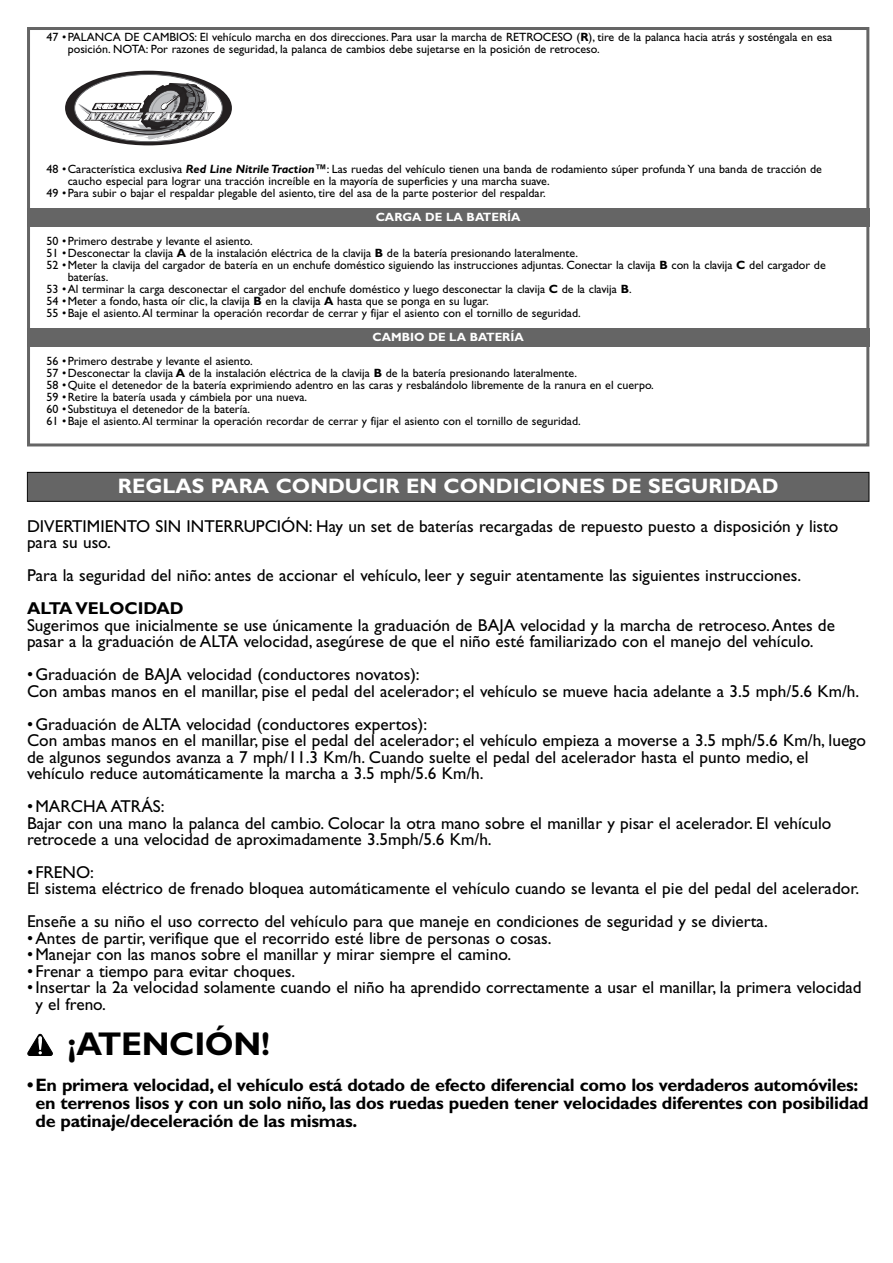
<style>
.page{position:relative;width:893px;height:1263px;background:#fff}
.page>*{position:absolute;margin:0;border:0;box-sizing:border-box;transform-origin:0 0}
.t1{font:700 33px "Gill Sans";letter-spacing:-.01em;color:#000}
.t2{font:700 21px "Gill Sans";color:#fff}
.t3{font:700 18px/18px "Gill Sans";letter-spacing:-.015em;color:#000}
.t4{font:17.25px/16.5px "Gill Sans";color:#000}
.t5{font:700 17.25px "Gill Sans";color:#000}
.t6{font:12px/12px "Gill Sans";color:#000}
.t7{font:700 12px "Gill Sans";color:#fff}
.s1{font-weight:700}
.s2{font-weight:700;font-style:italic}
</style>
<div class="page">
<svg style="left:27px;top:1034px;width:26px;height:22px"></svg>
<div style="left:28px;top:473px;width:840px;height:28px;background:#656565"></div>
<div style="left:27px;top:472px;width:842px;height:30px;border:1px solid #000"></div>
<div style="left:27px;top:328px;width:842px;height:19px;background:#656565"></div>
<div style="left:27px;top:209px;width:842px;height:18px;background:#656565"></div>
<div style="left:27px;top:27px;width:842px;height:419px;border:3px solid #656565"></div>
<div style="left:65px;top:71px;width:167px;height:74px;background:#231f20;border-radius:50%"></div>
<svg style="left:75px;top:74px;width:147px;height:68px"></svg>
<svg style="left:74px;top:82px;width:141px;height:58px"></svg>
<p class="t6" style="left:68px;top:32px;width:766px;text-indent:-21px">47 •PALANCA DE CAMBIOS: El vehículo marcha en dos direcciones. Para usar la marcha de RETROCESO (<span class="s1">R</span>), tire de la palanca hacia atrás y sosténgala en esa posición. NOTA: Por razones de seguridad, la palanca de cambios debe sujetarse en la posición de retroceso.</p>
<p class="t6" style="left:47px;top:164px;width:777px">48 •Característica exclusiva <span class="s2">Red Line Nitrile Traction™</span>: Las ruedas del vehículo tienen una banda de rodamiento súper profunda Y una banda de tracción de</p>
<p class="t6" style="left:68px;top:176px;width:483px">caucho especial para lograr una tracción increíble en la mayoría de superficies y una marcha suave.</p>
<p class="t6" style="left:47px;top:188px;width:501px">49 •Para subir o bajar el respaldar plegable del asiento, tire del asa de la parte posterior del respaldar.</p>
<p class="t7" style="left:376px;top:213px;width:146px">CARGA DE LA BATERÍA</p>
<p class="t6" style="left:47px;top:236px;width:208px">50 •Primero destrabe y levante el asiento.</p>
<p class="t6" style="left:47px;top:248px;width:533px">51 •Desconectar la clavija <span class="s1">A</span> de la instalación eléctrica de la clavija <span class="s1">B</span> de la batería presionando lateralmente.</p>
<p class="t6" style="left:47px;top:260px;width:780px">52 •Meter la clavija del cargador de batería en un enchufe doméstico siguiendo las instrucciones adjuntas. Conectar la clavija <span class="s1">B</span> con la clavija <span class="s1">C</span> del cargador de</p>
<p class="t6" style="left:68px;top:272px;width:42px">baterías.</p>
<p class="t6" style="left:47px;top:284px;width:586px">53 •Al terminar la carga desconectar el cargador del enchufe doméstico y luego desconectar la clavija <span class="s1">C</span> de la clavija <span class="s1">B</span>.</p>
<p class="t6" style="left:47px;top:296px;width:443px">54 •Meter a fondo, hasta oír clic, la clavija <span class="s1">B</span> en la clavija <span class="s1">A</span> hasta que se ponga en su lugar.</p>
<p class="t6" style="left:47px;top:308px;width:535px">55 •Baje el asiento. Al terminar la operación recordar de cerrar y fijar el asiento con el tornillo de seguridad.</p>
<p class="t7" style="left:372px;top:333px;width:153px">CAMBIO DE LA BATERÍA</p>
<p class="t6" style="left:47px;top:356px;width:609px">56 •Primero destrabe y levante el asiento.<br>57 •Desconectar la clavija <span class="s1">A</span> de la instalación eléctrica de la clavija <span class="s1">B</span> de la batería presionando lateralmente.<br>58 •Quite el detenedor de la batería exprimiendo adentro en las caras y resbalándolo libremente de la ranura en el cuerpo.<br>59 •Retire la batería usada y cámbiela por una nueva.<br>60 •Substituya el detenedor de la batería.<br>61 •Baje el asiento. Al terminar la operación recordar de cerrar y fijar el asiento con el tornillo de seguridad.</p>
<h2 class="t2" style="left:118px;top:479px;width:662px">REGLAS PARA CONDUCIR EN CONDICIONES DE SEGURIDAD</h2>
<h3 class="t4" style="left:27px;top:519px;width:813px">DIVERTIMIENTO SIN INTERRUPCIÓN: Hay un set de baterías recargadas de repuesto puesto a disposición y listo para su uso.</h3>
<h3 class="t4" style="left:27px;top:569px;width:775px">Para la seguridad del niño: antes de accionar el vehículo, leer y seguir atentamente las siguientes instrucciones.</h3>
<h3 class="t5" style="left:27px;top:602px;width:158px">ALTA VELOCIDAD</h3>
<h3 class="t4" style="left:27px;top:618px;width:809px">Sugerimos que inicialmente se use únicamente la graduación de BAJA velocidad y la marcha de retroceso. Antes de pasar a la graduación de ALTA velocidad, asegúrese de que el niño esté familiarizado con el manejo del vehículo.</h3>
<h3 class="t4" style="left:27px;top:668px;width:833px">•Graduación de BAJA velocidad (conductores novatos):<br>Con ambas manos en el manillar, pise el pedal del acelerador; el vehículo se mueve hacia adelante a 3.5 mph/5.6 Km/h.</h3>
<p class="t4" style="left:27px;top:717px;width:840px">•Graduación de ALTA velocidad (conductores expertos):<br>Con ambas manos en el manillar, pise el pedal del acelerador; el vehículo empieza a moverse a 3.5 mph/5.6 Km/h, luego de algunos segundos avanza a 7 mph/11.3 Km/h. Cuando suelte el pedal del acelerador hasta el punto medio, el vehículo reduce automáticamente la marcha a 3.5 mph/5.6 Km/h.</p>
<h3 class="t4" style="left:27px;top:800px;width:805px">•MARCHA ATRÁS:<br>Bajar con una mano la palanca del cambio. Colocar la otra mano sobre el manillar y pisar el acelerador. El vehículo retrocede a una velocidad de aproximadamente 3.5mph/5.6 Km/h.</h3>
<h3 class="t4" style="left:27px;top:866px;width:833px">•FRENO:<br>El sistema eléctrico de frenado bloquea automáticamente el vehículo cuando se levanta el pie del pedal del acelerador.</h3>
<h3 class="t4" style="left:27px;top:915px;width:742px">Enseñe a su niño el uso correcto del vehículo para que maneje en condiciones de seguridad y se divierta.</h3>
<h3 class="t4" style="left:27px;top:932px;width:526px">•Antes de partir, verifique que el recorrido esté libre de personas o cosas.</h3>
<h3 class="t4" style="left:27px;top:948px;width:485px">•Manejar con las manos sobre el manillar y mirar siempre el camino.</h3>
<h3 class="t4" style="left:27px;top:965px;width:270px">•Frenar a tiempo para evitar choques.</h3>
<h3 class="t4" style="left:35px;top:981px;width:827px;text-indent:-8px">•Insertar la 2a velocidad solamente cuando el niño ha aprendido correctamente a usar el manillar, la primera velocidad y el freno.</h3>
<h1 class="t1" style="left:67px;top:1033px;width:204px">¡ATENCIÓN!</h1>
<p class="t3" style="left:35px;top:1078px;width:834px;text-indent:-8px">•En primera velocidad, el vehículo está dotado de efecto diferencial como los verdaderos automóviles: en terrenos lisos y con un solo niño, las dos ruedas pueden tener velocidades diferentes con posibilidad de patinaje/deceleración de las mismas.</p>
</div>
